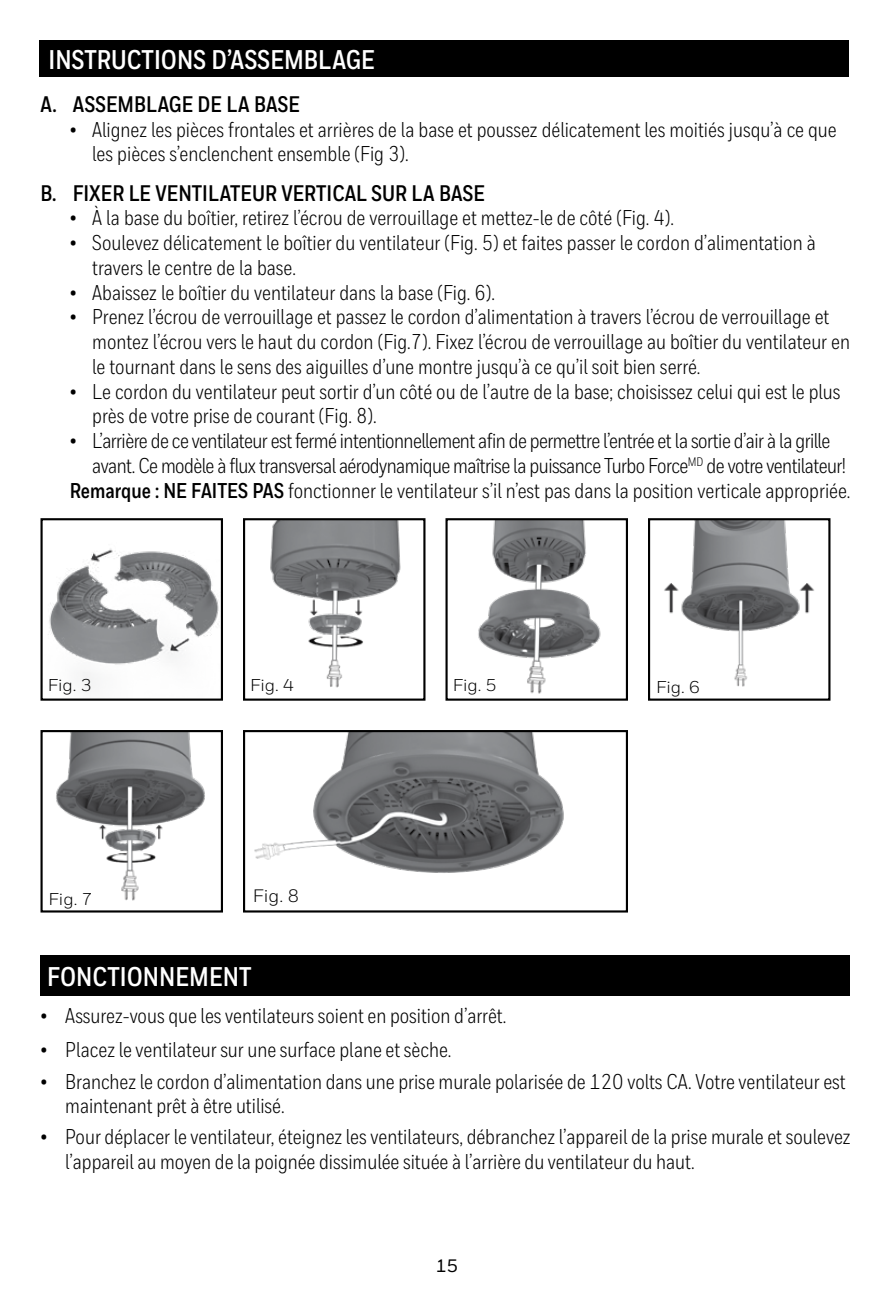
<style>
.page{position:relative;width:891px;height:1296px;background:#fff}
.page>*{position:absolute;margin:0;border:0;box-sizing:border-box;transform-origin:0 0}
.t1{font:700 27px "Honeywell Cond";color:#fff}
.t2{font:700 22.5px "Honeywell Cond";color:#000}
.t3{font:21.38px/24.8px "Honeywell Cond";color:#000}
.t4{font:21.38px "Honeywell Cond";letter-spacing:-.025em;color:#000}
.t5{font:18px "Honeywell Sans";color:#000}
.t6{font:500 18px "Honeywell Sans";color:#000}
.t7{font:17.1px "Honeywell Sans";color:#000}
.s1{font-weight:700}
</style>
<div class="page">
<div style="left:40px;top:955px;width:810px;height:41px;background:#000"></div>
<div style="left:39px;top:40px;width:810px;height:37px;background:#000"></div>
<img style="left:48px;top:548px;width:171px;height:140px">
<div style="left:41px;top:518px;width:182px;height:183px;border:2px solid #000"></div>
<img style="left:664px;top:521px;width:150px;height:166px">
<div style="left:648px;top:518px;width:183px;height:183px;border:2px solid #000"></div>
<img style="left:254px;top:733px;width:310px;height:140px">
<div style="left:243px;top:730px;width:385px;height:183px;border:2px solid #000"></div>
<img style="left:270px;top:521px;width:131px;height:167px">
<div style="left:243px;top:518px;width:183px;height:183px;border:2px solid #000"></div>
<img style="left:478px;top:521px;width:123px;height:173px">
<div style="left:446px;top:518px;width:182px;height:183px;border:2px solid #000"></div>
<img style="left:56px;top:733px;width:149px;height:168px">
<div style="left:41px;top:730px;width:182px;height:183px;border:2px solid #000"></div>
<p class="t1" style="left:49px;top:43px;width:328px">INSTRUCTIONS D’ASSEMBLAGE</p>
<p class="t2" style="left:40px;top:90px;width:261px">A. ASSEMBLAGE DE LA BASE</p>
<p class="t3" style="left:92px;top:117px;width:746px;text-indent:-23px">• Alignez les pièces frontales et arrières de la base et poussez délicatement les moitiés jusqu’à ce que les pièces s’enclenchent ensemble (Fig 3).</p>
<p class="t2" style="left:40px;top:179px;width:446px">B. FIXER LE VENTILATEUR VERTICAL SUR LA BASE</p>
<p class="t3" style="left:70px;top:206px;width:606px">• À la base du boîtier, retirez l’écrou de verrouillage et mettez-le de côté (Fig. 4).</p>
<p class="t3" style="left:92px;top:230px;width:725px;text-indent:-23px">• Soulevez délicatement le boîtier du ventilateur (Fig. 5) et faites passer le cordon d’alimentation à travers le centre de la base.</p>
<p class="t3" style="left:70px;top:280px;width:427px">• Abaissez le boîtier du ventilateur dans la base (Fig. 6).</p>
<p class="t3" style="left:92px;top:305px;width:759px;text-indent:-23px">• Prenez l’écrou de verrouillage et passez le cordon d’alimentation à travers l’écrou de verrouillage et montez l’écrou vers le haut du cordon (Fig.7). Fixez l’écrou de verrouillage au boîtier du ventilateur en le tournant dans le sens des aiguilles d’une montre jusqu’à ce qu’il soit bien serré.</p>
<p class="t3" style="left:92px;top:379px;width:750px;text-indent:-23px">• Le cordon du ventilateur peut sortir d’un côté ou de l’autre de la base; choisissez celui qui est le plus près de votre prise de courant (Fig. 8).</p>
<p class="t4" style="left:70px;top:428px;width:762px">• L’arrière de ce ventilateur est fermé intentionnellement afin de permettre l’entrée et la sortie d’air à la grille</p>
<p class="t4" style="left:92px;top:453px;width:755px">avant. Ce modèle à flux transversal aérodynamique maîtrise la puissance Turbo Force<sup>MD</sup> de votre ventilateur!</p>
<p class="t3" style="left:70px;top:478px;width:782px"><span class="s1">Remarque : NE FAITES PAS</span> fonctionner le ventilateur s’il n’est pas dans la position verticale appropriée.</p>
<p class="t7" style="left:48px;top:674px;width:45px">Fig. 3</p>
<p class="t7" style="left:656px;top:677px;width:45px">Fig. 6</p>
<p class="t7" style="left:250px;top:674px;width:45px">Fig. 4</p>
<p class="t7" style="left:453px;top:674px;width:45px">Fig. 5</p>
<p class="t7" style="left:49px;top:888px;width:45px">Fig. 7</p>
<p class="t5" style="left:253px;top:885px;width:48px">Fig. 8</p>
<p class="t1" style="left:47px;top:960px;width:206px">FONCTIONNEMENT</p>
<p class="t3" style="left:40px;top:1003px;width:467px">• Assurez-vous que les ventilateurs soient en position d’arrêt.</p>
<p class="t3" style="left:40px;top:1038px;width:412px">• Placez le ventilateur sur une surface plane et sèche.</p>
<p class="t3" style="left:65px;top:1069px;width:782px;text-indent:-25px">• Branchez le cordon d’alimentation dans une prise murale polarisée de 120 volts CA. Votre ventilateur est maintenant prêt à être utilisé.</p>
<p class="t3" style="left:65px;top:1125px;width:787px;text-indent:-25px">• Pour déplacer le ventilateur, éteignez les ventilateurs, débranchez l’appareil de la prise murale et soulevez l’appareil au moyen de la poignée dissimulée située à l’arrière du ventilateur du haut.</p>
<p class="t6" style="left:436px;top:1255px;width:24px">15</p>
</div>
